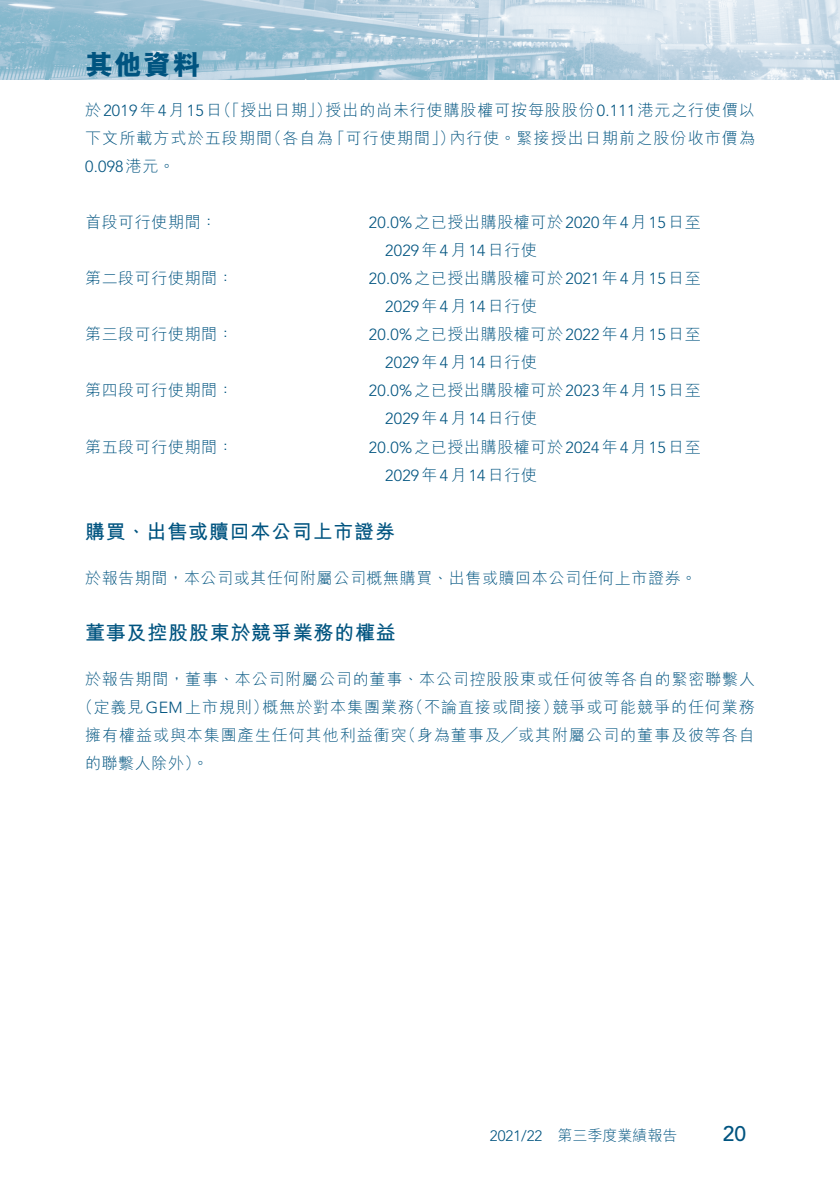
<style>
.page{position:relative;width:840px;height:1191px;background:#fff}
.page>*{position:absolute;margin:0;border:0;box-sizing:border-box;transform-origin:0 0}
.t1{font:800 28px "M Hei HK";color:#005480}
.t2{font:500 21px "Avenir LT Std";color:#005480}
._01_H1{font:700 20px "M Hei HK";letter-spacing:.035em;color:#005480}
._00_txt{font:300 16px/28px "M Hei HK";letter-spacing:.06em;color:#005480;text-align:justify}
._50_Table_txt{font:300 16px "M Hei HK";letter-spacing:.035em;color:#005480}
._50_Table_txt-2{font:300 16px "Avenir LT Std";letter-spacing:.015em;color:#005480}
._00_txt-2{font:300 16px "M Hei HK";letter-spacing:.035em;color:#005480}
.t3{font:300 15px "M Hei HK";color:#005480}
.s1{font-family:"Avenir LT Std"}
.s2{font-family:"M Hei HK"}
</style>
<div class="page">
<img style="left:0;top:0;width:839px;height:79px">
<h1 class="t1" style="left:85px;top:50px;width:117px">其他資料</h1>
<p class="_00_txt" style="left:85px;top:96px;width:671px">於<span class="s1">2019</span>年<span class="s1">4</span>月<span class="s1">15</span>日（「授出日期」）授出的尚未行使購股權可按每股股份<span class="s1">0.111</span>港元之行使價以下文所載方式於五段期間（各自為「可行使期間」）內行使。緊接授出日期前之股份收市價為<span class="s1">0.098</span>港元。</p>
<p class="_50_Table_txt" style="left:85px;top:214px;width:133px">首段可行使期間：</p>
<p class="_50_Table_txt" style="left:368px;top:214px;width:333px"><span class="s1">20.0%</span>之已授出購股權可於<span class="s1">2020</span>年<span class="s1">4</span>月<span class="s1">15</span>日至</p>
<p class="_50_Table_txt-2" style="left:385px;top:241px;width:153px">2029<span class="s2">年</span>4<span class="s2">月</span>14<span class="s2">日行使</span></p>
<p class="_50_Table_txt" style="left:85px;top:270px;width:150px">第二段可行使期間：</p>
<p class="_50_Table_txt" style="left:368px;top:270px;width:333px"><span class="s1">20.0%</span>之已授出購股權可於<span class="s1">2021</span>年<span class="s1">4</span>月<span class="s1">15</span>日至</p>
<p class="_50_Table_txt-2" style="left:385px;top:297px;width:153px">2029<span class="s2">年</span>4<span class="s2">月</span>14<span class="s2">日行使</span></p>
<p class="_50_Table_txt" style="left:85px;top:326px;width:150px">第三段可行使期間：</p>
<p class="_50_Table_txt" style="left:368px;top:326px;width:333px"><span class="s1">20.0%</span>之已授出購股權可於<span class="s1">2022</span>年<span class="s1">4</span>月<span class="s1">15</span>日至</p>
<p class="_50_Table_txt-2" style="left:385px;top:353px;width:153px">2029<span class="s2">年</span>4<span class="s2">月</span>14<span class="s2">日行使</span></p>
<p class="_50_Table_txt" style="left:85px;top:382px;width:150px">第四段可行使期間：</p>
<p class="_50_Table_txt" style="left:368px;top:382px;width:333px"><span class="s1">20.0%</span>之已授出購股權可於<span class="s1">2023</span>年<span class="s1">4</span>月<span class="s1">15</span>日至</p>
<p class="_50_Table_txt-2" style="left:385px;top:409px;width:153px">2029<span class="s2">年</span>4<span class="s2">月</span>14<span class="s2">日行使</span></p>
<p class="_50_Table_txt" style="left:85px;top:438px;width:150px">第五段可行使期間：</p>
<p class="_50_Table_txt" style="left:368px;top:438px;width:333px"><span class="s1">20.0%</span>之已授出購股權可於<span class="s1">2024</span>年<span class="s1">4</span>月<span class="s1">15</span>日至</p>
<p class="_50_Table_txt-2" style="left:385px;top:465px;width:153px">2029<span class="s2">年</span>4<span class="s2">月</span>14<span class="s2">日行使</span></p>
<p class="_01_H1" style="left:85px;top:517px;width:311px">購買、出售或贖回本公司上市證券</p>
<p class="_00_txt-2" style="left:85px;top:570px;width:613px">於報告期間，本公司或其任何附屬公司概無購買、出售或贖回本公司任何上市證券。</p>
<p class="_01_H1" style="left:85px;top:618px;width:312px">董事及控股股東於競爭業務的權益</p>
<p class="_00_txt" style="left:85px;top:665px;width:671px">於報告期間，董事、本公司附屬公司的董事、本公司控股股東或任何彼等各自的緊密聯繫人</p>
<p class="_00_txt" style="left:77px;top:693px;width:678px">（定義見<span class="s1">GEM</span>上市規則）概無於對本集團業務（不論直接或間接）競爭或可能競爭的任何業務</p>
<p class="_00_txt" style="left:85px;top:721px;width:671px">擁有權益或與本集團產生任何其他利益衝突（身為董事及╱或其附屬公司的董事及彼等各自</p>
<p class="_00_txt" style="left:85px;top:749px;width:125px">的聯繫人除外）。</p>
<p class="t3" style="left:489px;top:1127px;width:189px"><span class="s1">2021/22</span> 第三季度業績報告</p>
<h2 class="t2" style="left:722px;top:1121px;width:25px">20</h2>
</div>
